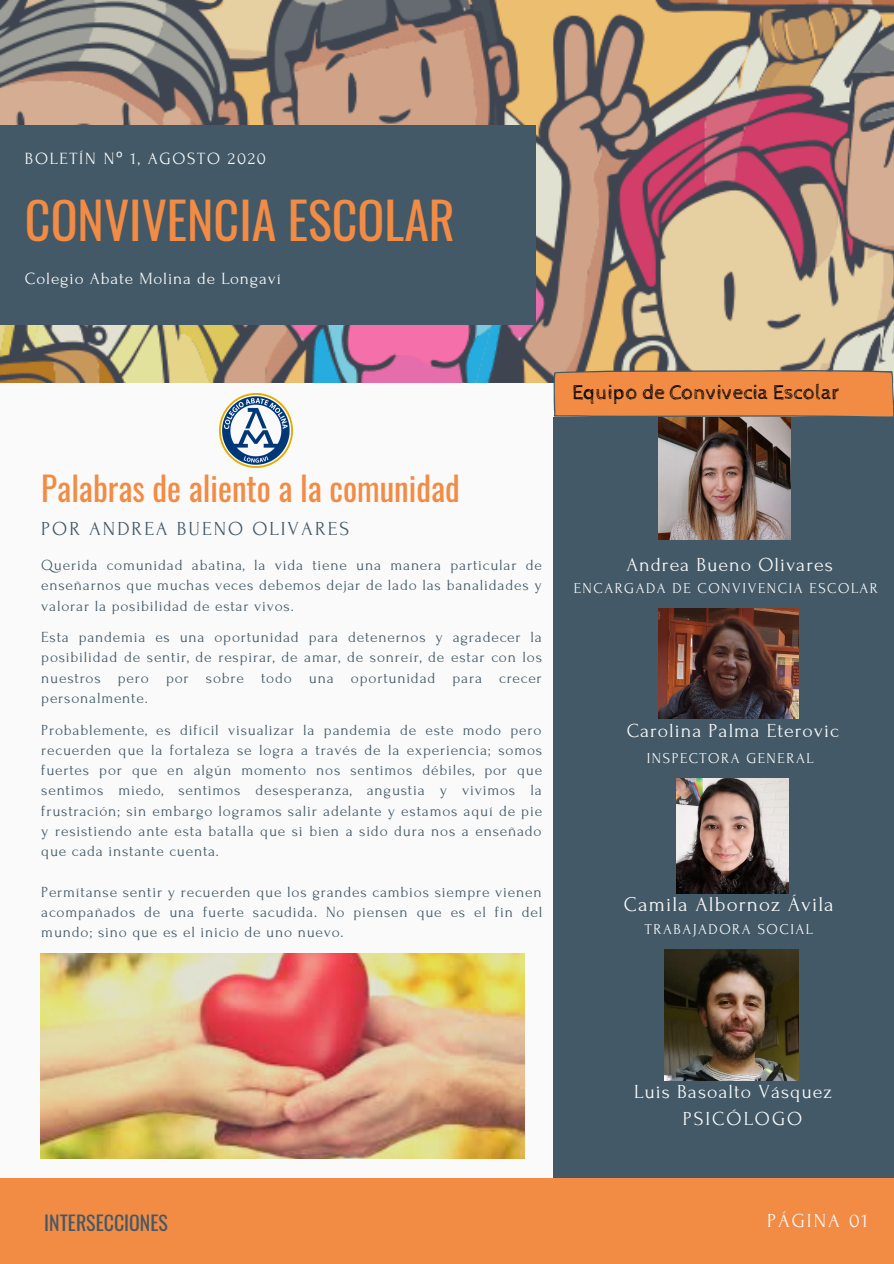
<style>
.page{position:relative;width:894px;height:1264px;background:#fff}
.page>*{position:absolute;margin:0;border:0;box-sizing:border-box;transform-origin:0 0}
.t1{font:49.95px "Oswald";color:#f28b43}
.t2{font:33.15px "Oswald";color:#f28b43}
.t3{font:21px "Cabin Sketch";color:#000}
.t4{font:21px "Forum";letter-spacing:.05em;color:#fafafa}
.t5{font:19.8px/27px "Forum";letter-spacing:.05em;color:#fafafa}
.t6{font:19.8px "Forum";letter-spacing:.1em;color:#435967}
.t7{font:19.8px "Oswald";color:#435967}
.t8{font:19.8px "Forum";letter-spacing:.1em;color:#fafafa}
.t9{font:17.1px "Forum";letter-spacing:.05em;color:#fafafa}
.t10{font:17.1px "Forum";letter-spacing:.1em;color:#fafafa}
.t11{font:15.45px/20.2px "Forum";letter-spacing:.05em;color:#435967;text-align:justify}
.t12{font:15px "Forum";letter-spacing:.1em;color:#fafafa}
.s1{font-family:"Noto Sans"}
</style>
<div class="page">
<div style="left:0;top:0;width:893px;height:1263px;background:#fafafa"></div>
<div style="left:553px;top:417px;width:340px;height:772px;background:#435967"></div>
<img style="left:0;top:0;width:893px;height:382px">
<div style="left:0;top:126px;width:535px;height:198px;background:#435967"></div>
<div style="left:0;top:1178px;width:893px;height:85px;background:#f28b43"></div>
<img style="left:40px;top:953px;width:484px;height:205px">
<img style="left:658px;top:417px;width:132px;height:122px">
<img style="left:658px;top:608px;width:140px;height:111px">
<img style="left:676px;top:778px;width:112px;height:115px">
<svg style="left:553px;top:370px;width:340px;height:47px;background:#e68846"></svg>
<img style="left:664px;top:949px;width:134px;height:131px">
<img style="left:219px;top:394px;width:73px;height:73px">
<p class="t10" style="left:25px;top:149px;width:242px">BOLETÍN N<span class="s1">º</span> 1, AGOSTO 2020</p>
<h1 class="t1" style="left:25px;top:181px;width:431px">CONVIVENCIA ESCOLAR</h1>
<p class="t9" style="left:25px;top:269px;width:257px">Colegio Abate Molina de Longaví</p>
<h2 class="t2" style="left:41px;top:462px;width:420px">Palabras de aliento a la comunidad</h2>
<p class="t6" style="left:41px;top:517px;width:309px">POR ANDREA BUENO OLIVARES</p>
<p class="t11" style="left:41px;top:555px;width:502px">Querida comunidad abatina, la vida tiene una manera particular de enseñarnos que muchas veces debemos dejar de lado las banalidades y valorar la posibilidad de estar vivos.</p>
<p class="t11" style="left:41px;top:627px;width:502px">Esta pandemia es una oportunidad para detenernos y agradecer la posibilidad de sentir, de respirar, de amar, de sonreír, de estar con los nuestros pero por sobre todo una oportunidad para crecer personalmente.</p>
<p class="t11" style="left:41px;top:719px;width:502px">Probablemente, es difícil visualizar la pandemia de este modo pero recuerden que la fortaleza se logra a través de la experiencia; somos fuertes por que en algún momento nos sentimos débiles, por que sentimos miedo, sentimos desesperanza, angustia y vivimos la frustración; sin embargo logramos salir adelante y estamos aquí de pie y resistiendo ante esta batalla que si bien a sido dura nos a enseñado que cada instante cuenta.</p>
<p class="t11" style="left:41px;top:882px;width:502px">Permítanse sentir y recuerden que los grandes cambios siempre vienen acompañados de una fuerte sacudida. No piensen que es el fin del mundo; sino que es el inicio de uno nuevo.</p>
<h3 class="t3" style="left:572px;top:381px;width:269px">Equipo de Convivecia Escolar</h3>
<p class="t5" style="left:626px;top:551px;width:208px">Andrea Bueno Olivares</p>
<p class="t12" style="left:573px;top:580px;width:305px">ENCARGADA DE CONVIVENCIA ESCOLAR</p>
<p class="t5" style="left:626px;top:717px;width:213px">Carolina Palma Eterovic</p>
<p class="t12" style="left:646px;top:749px;width:168px">INSPECTORA GENERAL</p>
<h3 class="t4" style="left:623px;top:893px;width:211px">Camila Albornoz Ávila</h3>
<p class="t12" style="left:644px;top:921px;width:169px">TRABAJADORA SOCIAL</p>
<p class="t5" style="left:682px;top:1078px;width:151px;text-indent:-48px">Luis Basoalto Vásquez<br>PSICÓLOGO</p>
<p class="t7" style="left:44px;top:1206px;width:125px">INTERSECCIONES</p>
<p class="t8" style="left:767px;top:1210px;width:102px">PÁGINA 01</p>
</div>
